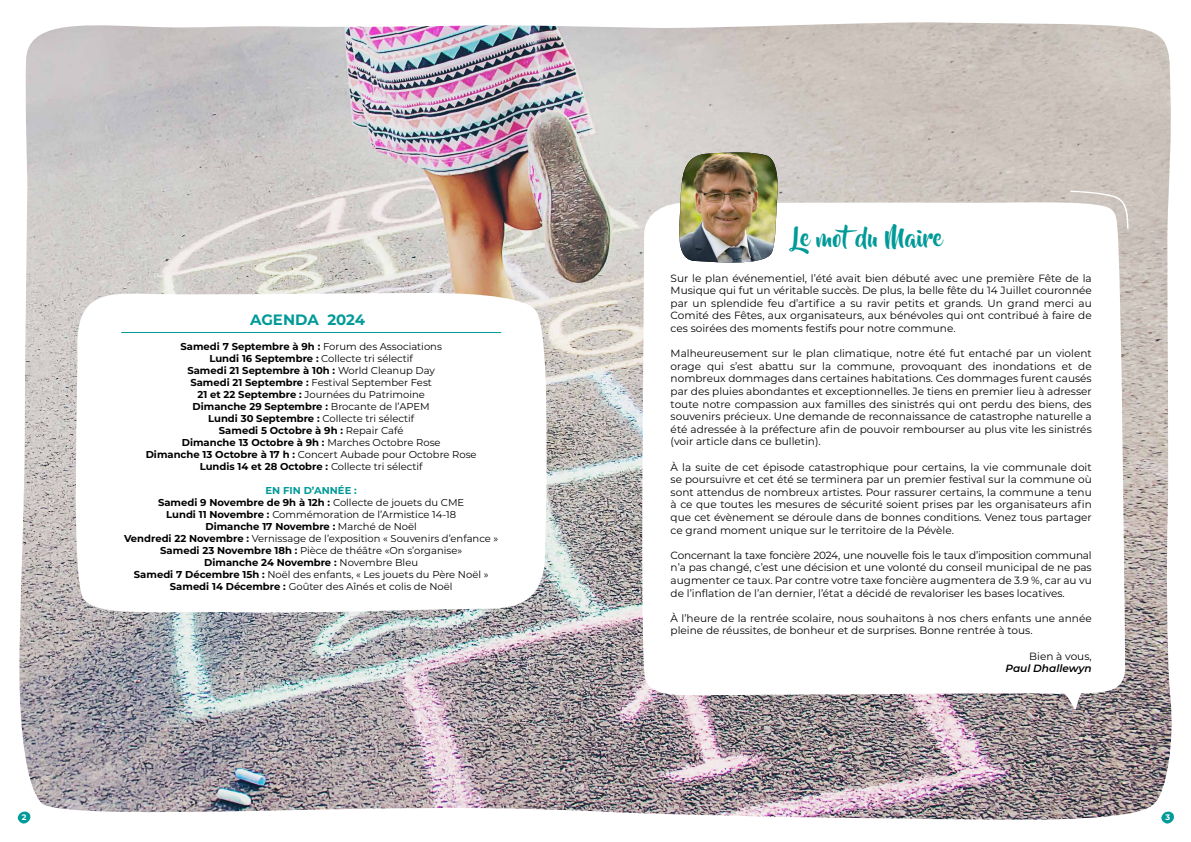
<style>
.page{position:relative;width:1191px;height:842px;background:#fff}
.page>*{position:absolute;margin:0;border:0;box-sizing:border-box;transform-origin:0 0}
.t1{font:24px "Beyond The Mountains";color:#009a98}
.t2{font:700 15px "Montserrat";letter-spacing:-.005em;color:#009a98}
.t3{font:10.5px/12.6px "Montserrat";color:#000;text-align:justify}
.t4{font:italic 600 10.5px "Montserrat";color:#000}
.t5{font:700 10px/12px "Montserrat";color:#000;text-align:center}
.t6{font:10px/12px "Montserrat";color:#000;text-align:center}
.t7{font:700 8px "Montserrat";color:#fff}
.s1{font-weight:400}
.s2{font-weight:700;color:#009a98}
.s3{font-weight:700}
</style>
<div class="page">
<img style="left:19px;top:22px;width:1153px;height:798px">
<svg style="left:639px;top:200px;width:486px;height:510px"></svg>
<svg style="left:1070px;top:190px;width:59px;height:39px"></svg>
<svg style="left:673px;top:152px;width:105px;height:115px"></svg>
<img style="left:679px;top:152px;width:98px;height:112px">
<svg style="left:71px;top:292px;width:476px;height:326px"></svg>
<svg style="left:18px;top:811px;width:13px;height:13px"></svg>
<svg style="left:1161px;top:811px;width:13px;height:13px"></svg>
<hr style="left:121px;top:332px;width:380px;height:1px;background:#009a98">
<h2 class="t2" style="left:250px;top:309px;width:117px">AGENDA 2024</h2>
<p class="t5" style="left:146px;top:340px;width:332px">Samedi 7 Septembre à 9h : <span class="s1">Forum des Associations<br></span>Lundi 16 Septembre : <span class="s1">Collecte tri sélectif<br></span>Samedi 21 Septembre à 10h : <span class="s1">World Cleanup Day<br></span>Samedi 21 Septembre : <span class="s1">Festival September Fest<br></span>21 et 22 Septembre : <span class="s1">Journées du Patrimoine<br></span>Dimanche 29 Septembre : <span class="s1">Brocante de l’APEM<br></span>Lundi 30 Septembre : <span class="s1">Collecte tri sélectif<br></span>Samedi 5 Octobre à 9h : <span class="s1">Repair Café<br></span>Dimanche 13 Octobre à 9h : <span class="s1">Marches Octobre Rose<br></span>Dimanche 13 Octobre à 17 h : <span class="s1">Concert Aubade pour Octobre Rose </span>Lundis 14 et 28 Octobre : <span class="s1">Collecte tri sélectif</span></p>
<p class="t6" style="left:124px;top:484px;width:376px"><span class="s2">EN FIN D’ANNÉE :<br></span><span class="s3">Samedi 9 Novembre de 9h à 12h :</span> Collecte de jouets du CME<br><span class="s3">Lundi 11 Novembre :</span> Commémoration de l’Armistice 14-18<br><span class="s3">Dimanche 17 Novembre :</span> Marché de Noël<br><span class="s3">Vendredi 22 Novembre :</span> Vernissage de l’exposition « Souvenirs d’enfance » <span class="s3">Samedi 23 Novembre 18h :</span> Pièce de théâtre «On s’organise»<br><span class="s3">Dimanche 24 Novembre :</span> Novembre Bleu<br><span class="s3">Samedi 7 Décembre 15h :</span> Noël des enfants, « Les jouets du Père Noël » <span class="s3">Samedi 14 Décembre :</span> Goûter des Aînés et colis de Noël</p>
<h1 class="t1" style="left:793px;top:224px;width:151px">Le motdu Maire</h1>
<p class="t3" style="left:670px;top:271px;width:423px">Sur le plan événementiel, l’été avait bien débuté avec une première Fête de la Musique qui fut un véritable succès. De plus, la belle fête du 14 Juillet couronnée par un splendide feu d’artifice a su ravir petits et grands. Un grand merci au Comité des Fêtes, aux organisateurs, aux bénévoles qui ont contribué à faire de ces soirées des moments festifs pour notre commune.</p>
<p class="t3" style="left:670px;top:347px;width:422px">Malheureusement sur le plan climatique, notre été fut entaché par un violent orage qui s’est abattu sur la commune, provoquant des inondations et de nombreux dommages dans certaines habitations. Ces dommages furent causés par des pluies abondantes et exceptionnelles. Je tiens en premier lieu à adresser toute notre compassion aux familles des sinistrés qui ont perdu des biens, des souvenirs précieux. Une demande de reconnaissance de catastrophe naturelle a été adressée à la préfecture afin de pouvoir rembourser au plus vite les sinistrés (voir article dans ce bulletin).</p>
<p class="t3" style="left:670px;top:460px;width:422px">À la suite de cet épisode catastrophique pour certains, la vie communale doit se poursuivre et cet été se terminera par un premier festival sur la commune où sont attendus de nombreux artistes. Pour rassurer certains, la commune a tenu à ce que toutes les mesures de sécurité soient prises par les organisateurs afin que cet évènement se déroule dans de bonnes conditions. Venez tous partager ce grand moment unique sur le territoire de la Pévèle.</p>
<p class="t3" style="left:670px;top:548px;width:422px">Concernant la taxe foncière 2024, une nouvelle fois le taux d’imposition communal n’a pas changé, c’est une décision et une volonté du conseil municipal de ne pas augmenter ce taux. Par contre votre taxe foncière augmentera de 3.9 %, car au vu de l’inflation de l’an dernier, l’état a décidé de revaloriser les bases locatives.</p>
<p class="t3" style="left:670px;top:611px;width:422px">À l’heure de la rentrée scolaire, nous souhaitons à nos chers enfants une année pleine de réussites, de bonheur et de surprises. Bonne rentrée à tous.</p>
<p class="t3" style="left:1029px;top:649px;width:64px">Bien à vous,</p>
<p class="t4" style="left:1005px;top:661px;width:88px">Paul Dhallewyn</p>
<p class="t7" style="left:22px;top:811px;width:6px">2</p>
<p class="t7" style="left:1165px;top:811px;width:6px">3</p>
</div>
